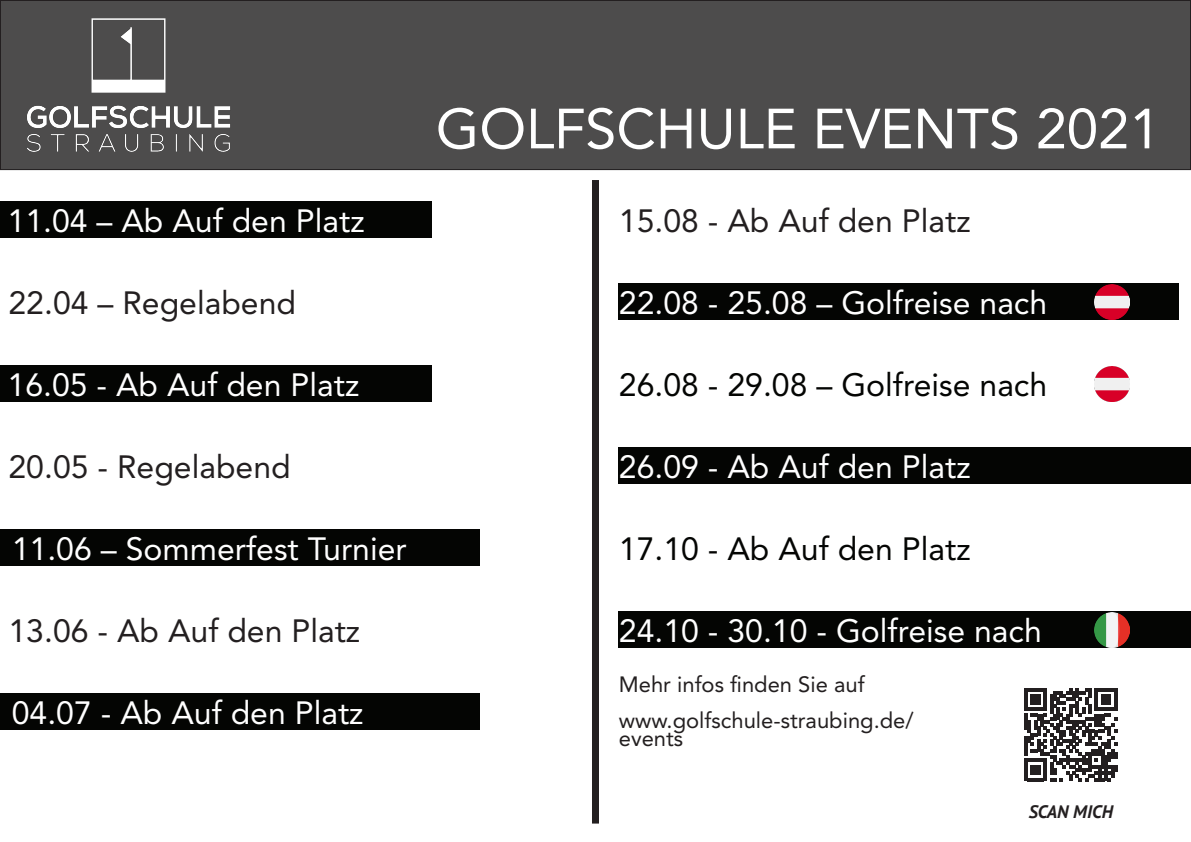
<style>
.page{position:relative;width:1191px;height:842px;background:#fff}
.page>*{position:absolute;margin:0;border:0;box-sizing:border-box;transform-origin:0 0}
.t1{font:56px "Avenir LT Std";color:#fff}
.t2{font:32px "Avenir LT Std";color:#fff}
.t3{font:32px "Avenir LT Std";color:#231f20}
.t4{font:32px "Avenir LT Std";color:#040503}
.t5{font:22px/18px "Avenir LT Std";color:#231f20}
.t6{font:italic 700 18px "PT Sans";color:#231f20}
</style>
<div class="page">
<div style="left:0;top:1px;width:1190px;height:169px;background:#4d4c4c"></div>
<div style="left:0;top:0;width:1191px;height:170px;border:1px solid #231f20"></div>
<img style="left:27px;top:18px;width:204px;height:134px">
<div style="left:0;top:201px;width:431px;height:37px;background:#040503"></div>
<div style="left:592px;top:180px;width:7px;height:643px;background:#231f20"></div>
<div style="left:0;top:365px;width:431px;height:37px;background:#040503"></div>
<div style="left:0;top:529px;width:479px;height:37px;background:#040503"></div>
<div style="left:0;top:694px;width:479px;height:36px;background:#040503"></div>
<div style="left:619px;top:447px;width:572px;height:37px;background:#040503"></div>
<svg style="left:1024px;top:688px;width:93px;height:93px"></svg>
<div style="left:619px;top:283px;width:560px;height:37px;background:#040503"></div>
<img style="left:1094px;top:284px;width:35px;height:35px">
<img style="left:1094px;top:366px;width:35px;height:35px">
<div style="left:619px;top:611px;width:572px;height:37px;background:#040503"></div>
<img style="left:1094px;top:612px;width:35px;height:35px">
<p class="t1" style="left:436px;top:96px;width:726px">GOLFSCHULE EVENTS 2021</p>
<p class="t2" style="left:8px;top:202px;width:358px">11.04 – Ab Auf den Platz</p>
<p class="t3" style="left:619px;top:202px;width:353px">15.08 - Ab Auf den Platz</p>
<p class="t3" style="left:9px;top:284px;width:289px">22.04 – Regelabend</p>
<p class="t2" style="left:619px;top:284px;width:430px">22.08 - 25.08 – Golfreise nach</p>
<p class="t2" style="left:8px;top:366px;width:353px">16.05 - Ab Auf den Platz</p>
<p class="t4" style="left:619px;top:366px;width:430px">26.08 - 29.08 – Golfreise nach</p>
<p class="t3" style="left:9px;top:448px;width:284px">20.05 - Regelabend</p>
<p class="t2" style="left:619px;top:448px;width:353px">26.09 - Ab Auf den Platz</p>
<p class="t2" style="left:12px;top:530px;width:396px">11.06 – Sommerfest Turnier</p>
<p class="t4" style="left:619px;top:530px;width:353px">17.10 - Ab Auf den Platz</p>
<p class="t3" style="left:9px;top:612px;width:353px">13.06 - Ab Auf den Platz</p>
<p class="t2" style="left:619px;top:612px;width:424px">24.10 - 30.10 - Golfreise nach</p>
<p class="t2" style="left:12px;top:694px;width:353px">04.07 - Ab Auf den Platz</p>
<p class="t5" style="left:619px;top:675px;width:247px">Mehr infos finden Sie auf</p>
<p class="t5" style="left:619px;top:711px;width:296px">www.golfschule-straubing.de/ events</p>
<p class="t6" style="left:1028px;top:800px;width:86px">SCAN MICH</p>
</div>
